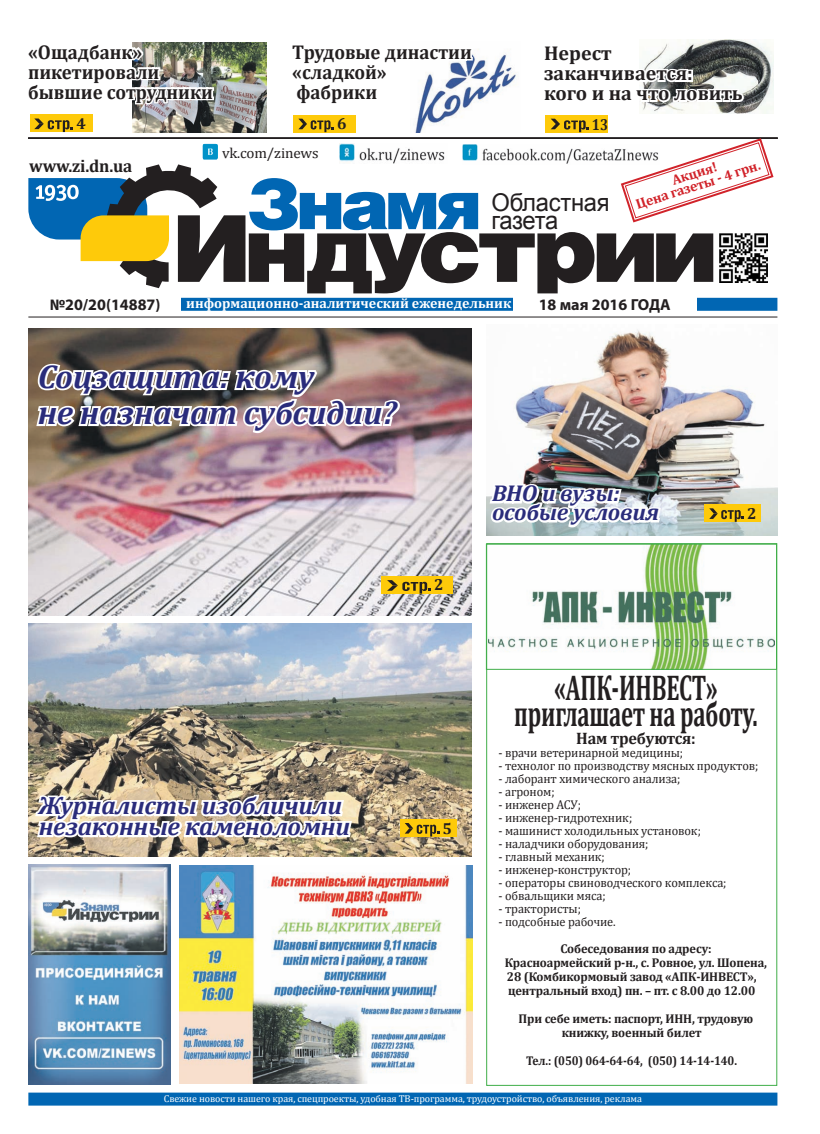
<style>
.page{position:relative;width:820px;height:1134px;background:#fff}
.page>*{position:absolute;margin:0;border:0;box-sizing:border-box;transform-origin:0 0}
.t1{font:700 36px/26px "Cambria";letter-spacing:-.01em;color:#231f20;text-align:center;scale:.63 1}
.t2{font:italic 700 33px/36px "Cambria";letter-spacing:-.01em;color:#2a2c7b}
.t3{font:italic 700 25px/21px "Cambria";letter-spacing:-.01em;color:#2a2c7b}
.t4{font:24.5px "Arial";letter-spacing:-.01em;color:#231f20}
.t5{font:italic 700 23px/19px "Cambria";letter-spacing:-.01em;color:#2a2c7b}
.t6{font:700 20px/20px "Cambria";color:#231f20;scale:.94 1}
.t7{font:700 20px/20px "Cambria";color:#231f20}
.t8{font:700 17.6px "Cambria";letter-spacing:-.01em;color:#231f20}
.t9{font:700 16.7px "Cambria";letter-spacing:-.01em;color:#231f20}
.t10{font:700 16px "Myriad Pro";color:#231f20}
.t11{font:700 16px "Cambria";color:#231f20}
.t12{font:700 16px "Cambria";color:#231f20;scale:.86 1}
.t13{font:14.7px "Cambria";letter-spacing:-.01em;color:#231f20}
.t14{font:700 14px "Cambria";color:#fff}
.t15{font:700 14px "Cambria";color:#d1232a}
.t16{font:12.7px "Cambria";letter-spacing:-.01em;color:#231f20}
.t17{font:700 12.7px/14px "Cambria";letter-spacing:-.01em;color:#231f20}
.t18{font:700 12.7px "Cambria";letter-spacing:-.01em;color:#231f20;scale:.91 1}
.t19{font:10px "Cambria";letter-spacing:-.01em;color:#fff}
.s1{font-weight:400}
</style>
<div class="page">
<img style="left:417px;top:49px;width:99px;height:69px">
<div style="left:28px;top:137px;width:749px;height:2px;border:1px solid #231f20"></div>
<svg style="left:417px;top:49px;width:57px;height:58px"></svg>
<div style="left:152px;top:298px;width:625px;height:13px;background:#0166b3"></div>
<div style="left:512px;top:297px;width:184px;height:14px;background:#fff"></div>
<div style="left:29px;top:298px;width:152px;height:13px;background:#fff"></div>
<hr style="left:28px;top:316px;width:749px;height:1px;background:#231f20">
<div style="left:28px;top:1092px;width:749px;height:13px;background:#0166b3"></div>
<div style="left:30px;top:115px;width:63px;height:17px;background:#feca0a"></div>
<div style="left:293px;top:115px;width:63px;height:17px;background:#feca0a"></div>
<img style="left:132px;top:43px;width:134px;height:75px">
<div style="left:545px;top:115px;width:62px;height:17px;background:#feca0a"></div>
<img style="left:642px;top:40px;width:130px;height:73px">
<svg style="left:640px;top:43px;width:105px;height:63px"></svg>
<img style="left:132px;top:42px;width:84px;height:65px">
<img style="left:488px;top:546px;width:286px;height:122px">
<div style="left:485px;top:544px;width:291px;height:126px;border:1px solid #40ae49"></div>
<svg style="left:28px;top:118px;width:746px;height:175px"></svg>
<img style="left:28px;top:865px;width:142px;height:219px">
<img style="left:180px;top:866px;width:292px;height:218px">
<img style="left:486px;top:329px;width:291px;height:207px">
<img style="left:28px;top:328px;width:443px;height:287px">
<div style="left:381px;top:576px;width:71px;height:18px;background:#feca0a"></div>
<svg style="left:387px;top:580px;width:44px;height:14px"></svg>
<img style="left:28px;top:624px;width:443px;height:232px">
<div style="left:704px;top:505px;width:56px;height:17px;background:#feca0a"></div>
<svg style="left:709px;top:508px;width:34px;height:14px"></svg>
<div style="left:400px;top:819px;width:56px;height:18px;background:#feca0a"></div>
<svg style="left:404px;top:823px;width:35px;height:13px"></svg>
<img style="left:34px;top:361px;width:369px;height:75px">
<svg style="left:33px;top:792px;width:321px;height:51px"></svg>
<svg style="left:487px;top:481px;width:176px;height:54px"></svg>
<p class="t6" style="left:28px;top:41px;width:198px">«Ощадбанк» пикетировали бывшие сотрудники</p>
<p class="t6" style="left:292px;top:41px;width:192px">Трудовые династии «сладкой» фабрики</p>
<p class="t7" style="left:544px;top:43px;width:200px">Нерест заканчивается:<br>кого и на что ловить</p>
<p class="t11" style="left:76px;top:112px;width:11px">4</p>
<p class="t11" style="left:337px;top:112px;width:11px">6</p>
<p class="t12" style="left:591px;top:113px;width:20px">13</p>
<p class="t8" style="left:29px;top:154px;width:104px">www.zi.dn.ua</p>
<p class="t13" style="left:222px;top:145px;width:98px">vk.com/zinews</p>
<p class="t4" style="left:491px;top:186px;width:120px">Областная</p>
<p class="t4" style="left:491px;top:204px;width:68px">газета</p>
<p class="t15" style="left:669px;top:171px;width:48px;rotate:-18deg">Акция!</p>
<p class="t15" style="left:633px;top:195px;width:131px;rotate:-18deg">Цена газеты - 4 грн.</p>
<p class="t10" style="left:50px;top:295px;width:112px">№20/20(14887)</p>
<p class="t14" style="left:186px;top:294px;width:326px">информационно-аналитический еженедельник</p>
<p class="t10" style="left:538px;top:294px;width:133px">18 мая 2016 ГОДА</p>
<p class="t2" style="left:38px;top:358px;width:360px">Соцзащита: кому<br>не назначат субсидии?</p>
<p class="t11" style="left:434px;top:574px;width:11px">2</p>
<p class="t3" style="left:39px;top:794px;width:312px">Журналисты изобличили незаконные каменоломни</p>
<p class="t11" style="left:442px;top:817px;width:11px">5</p>
<p class="t5" style="left:492px;top:484px;width:168px">ВНО и вузы: особые условия</p>
<p class="t11" style="left:746px;top:503px;width:11px">2</p>
<p class="t1" style="left:514px;top:673px;width:387px">«АПК-ИНВЕСТ» приглашает на работу.</p>
<p class="t9" style="left:576px;top:727px;width:121px">Нам требуются:</p>
<p class="t16" style="left:498px;top:745px;width:186px">- врачи ветеринарной медицины;</p>
<p class="t16" style="left:498px;top:758px;width:261px">- технолог по производству мясных продуктов;</p>
<p class="t16" style="left:498px;top:771px;width:183px">- лаборант химического анализа;</p>
<p class="t16" style="left:498px;top:784px;width:58px">- агроном;</p>
<p class="t16" style="left:498px;top:797px;width:84px">- инженер АСУ;</p>
<p class="t16" style="left:498px;top:810px;width:135px">- инженер-гидротехник;</p>
<p class="t16" style="left:498px;top:823px;width:204px">- машинист холодильных установок;</p>
<p class="t16" style="left:498px;top:836px;width:151px">- наладчики оборудования;</p>
<p class="t16" style="left:498px;top:849px;width:108px">- главный механик;</p>
<p class="t16" style="left:498px;top:862px;width:134px">- инженер-конструктор;</p>
<p class="t16" style="left:498px;top:875px;width:229px">- операторы свиноводческого комплекса;</p>
<p class="t16" style="left:498px;top:888px;width:109px">- обвальщики мяса;</p>
<p class="t16" style="left:498px;top:901px;width:84px">- трактористы;</p>
<p class="t17" style="left:560px;top:908px;width:153px;line-height:27px;text-indent:-62px"><span class="s1">- подсобные рабочие.<br></span>Собеседования по адресу:</p>
<p class="t17" style="left:504px;top:955px;width:264px">Красноармейский р-н., с. Ровное, ул. Шопена,<br>28 (Комбикормовый завод «АПК-ИНВЕСТ», центральный вход) пн. – пт. с 8.00 до 12.00</p>
<p class="t17" style="left:561px;top:1011px;width:193px;text-indent:-43px">При себе иметь: паспорт, ИНН, трудовую книжку, военный билет</p>
<p class="t18" style="left:526px;top:1052px;width:233px">Тел.: (050) 064-64-64, (050) 14-14-140.</p>
<p class="t19" style="left:164px;top:1093px;width:479px">Свежие новости нашего края, спецпроекты, удобная ТВ-программа, трудоустройство, объявления, реклама</p>
</div>
